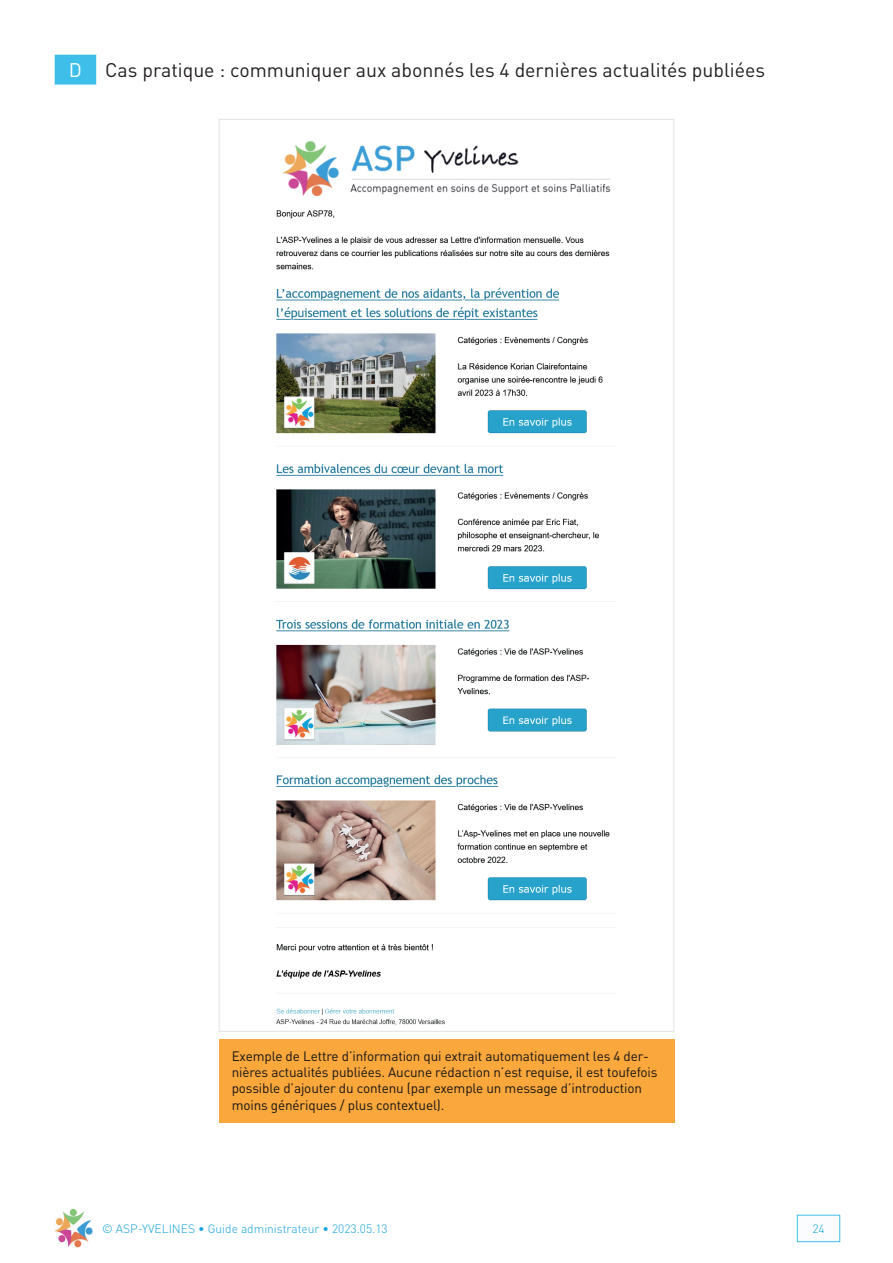
<style>
.page{position:relative;width:893px;height:1263px;background:#fff}
.page>*{position:absolute;margin:0;border:0;box-sizing:border-box;transform-origin:0 0}
.t1{font:19.5px "DIN Pro";color:#231f20}
.t2{font:13.5px/16.2px "DIN Pro";letter-spacing:-.01em;color:#171419}
.t3{font:300 12px "DIN Pro";color:#12a1dc}
.s1{color:#fff}
</style>
<div class="page">
<div style="left:797px;top:1215px;width:43px;height:27px;background:#fafcfd"></div>
<div style="left:797px;top:1215px;width:43px;height:27px;border:1px solid #3dbfea"></div>
<img style="left:54px;top:1209px;width:38px;height:38px">
<div style="left:54px;top:54px;width:43px;height:31px;background:#3dbfea"></div>
<hr style="left:54px;top:54px;width:43px;height:1px;background:#fff">
<hr style="left:54px;top:54px;width:1px;height:31px;background:#fff">
<hr style="left:96px;top:54px;width:1px;height:31px;background:#fff">
<img style="left:276px;top:141px;width:341px;height:885px">
<div style="left:219px;top:1039px;width:455px;height:83px;background:#faa83b"></div>
<h1 class="t1" style="left:69px;top:54px;width:698px"><span class="s1">D</span> Cas pratique : communiquer aux abonnés les 4 dernières actualités publiées</h1>
<p class="t2" style="left:232px;top:1047px;width:427px">Exemple de Lettre d’information qui extrait automatiquement les 4 der&shy;nières actualités publiées. Aucune rédaction n’est requise, il est toufefois possible d’ajouter du contenu (par exemple un message d’introduction moins génériques / plus contextuel).</p>
<p class="t3" style="left:102px;top:1219px;width:287px">© ASP-YVELINES • Guide administrateur • 2023.05.13</p>
<p class="t3" style="left:812px;top:1219px;width:14px">24</p>
</div>
